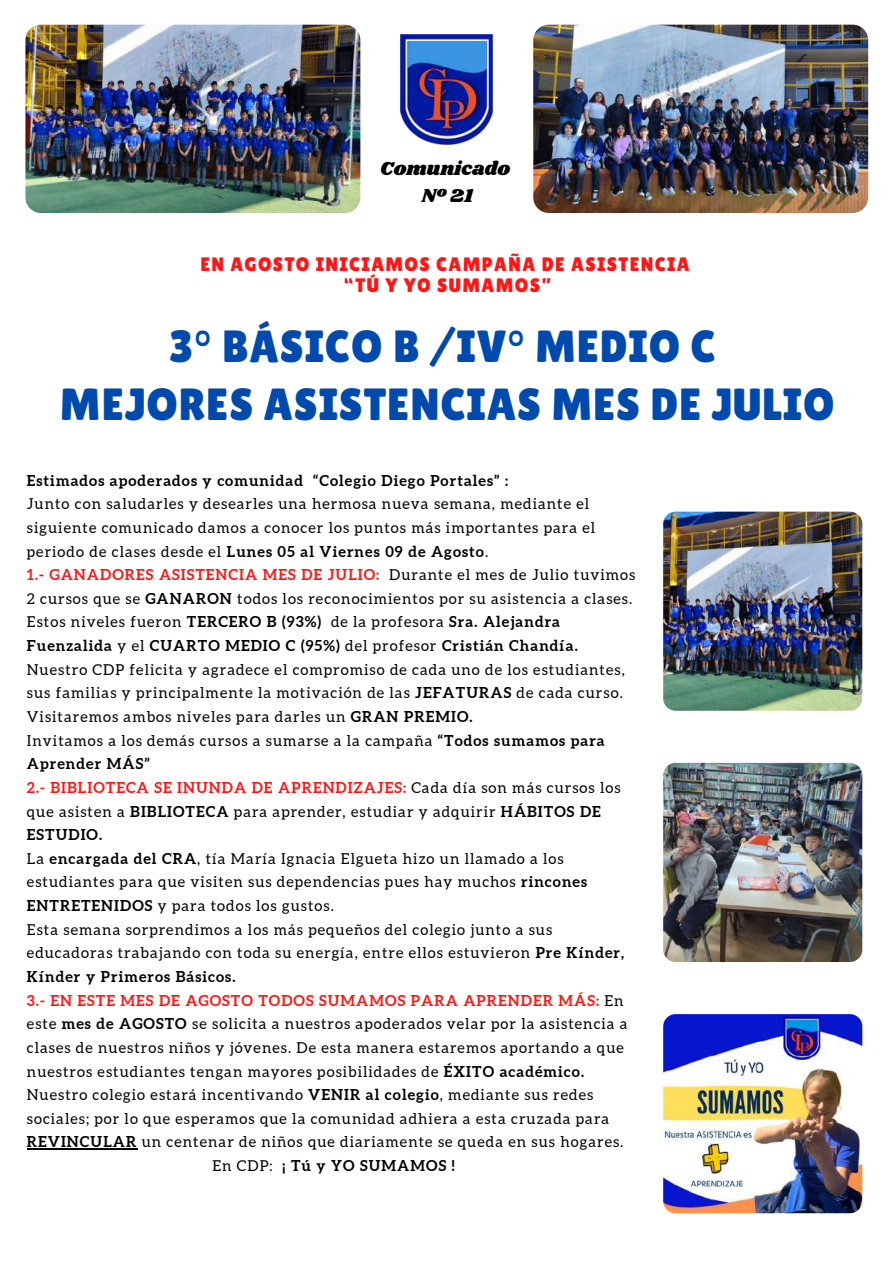
<style>
.page{position:relative;width:894px;height:1264px;background:#fff}
.page>*{position:absolute;margin:0;border:0;box-sizing:border-box;transform-origin:0 0}
.t1{font:45px/58.5px "Lilita One";letter-spacing:.02em;color:#004aad;text-align:center}
.t2{font:19.5px/21.3px "Lilita One";letter-spacing:.07em;color:#ff1616;text-align:center}
.t3{font:19.5px/27px "Shrikhand";color:#000;text-align:center}
.t4{font:15px "Aleo";letter-spacing:.07em;color:#000}
.t5{font:700 15px "Aleo";letter-spacing:.07em;color:#000}
.t6{font:700 15px "Aleo";letter-spacing:.07em;color:#ff1616}
.s1{font-weight:400}
.s2{font-weight:400;color:#000}
.s3{font-weight:700}
</style>
<div class="page">
<img style="left:401px;top:35px;width:91px;height:109px">
<img style="left:663px;top:511px;width:199px;height:199px;border-radius:12px">
<img style="left:663px;top:763px;width:199px;height:198px;border-radius:12px">
<img style="left:663px;top:1014px;width:199px;height:199px;border-radius:12px">
<img style="left:25px;top:25px;width:335px;height:188px;border-radius:16px">
<img style="left:533px;top:25px;width:334px;height:188px;border-radius:16px">
<hr style="left:27px;top:1148px;width:110px;height:1px;background:#000">
<h2 class="t3" style="left:380px;top:155px;width:132px">Comunicado<br>Nº 21</h2>
<h2 class="t2" style="left:200px;top:253px;width:490px">EN AGOSTO INICIAMOS CAMPAÑA DE ASISTENCIA “TÚ Y YO SUMAMOS”</h2>
<h1 class="t1" style="left:60px;top:316px;width:775px">3° BÁSICO B /IV° MEDIO C<br>MEJORES ASISTENCIAS MES DE JULIO</h1>
<p class="t5" style="left:27px;top:471px;width:482px">Estimados apoderados y comunidad “Colegio Diego Portales” :</p>
<p class="t4" style="left:27px;top:495px;width:563px">Junto con saludarles y desearles una hermosa nueva semana, mediante el</p>
<p class="t4" style="left:27px;top:519px;width:569px">siguiente comunicado damos a conocer los puntos más importantes para el</p>
<p class="t5" style="left:27px;top:542px;width:462px"><span class="s1">periodo de clases desde el</span> Lunes 05 al Viernes 09 de Agosto<span class="s1">.</span></p>
<p class="t6" style="left:27px;top:566px;width:609px">1.- GANADORES ASISTENCIA MES DE JULIO: <span class="s2">Durante el mes de Julio tuvimos</span></p>
<p class="t4" style="left:27px;top:590px;width:606px">2 cursos que se <span class="s3">GANARON</span> todos los reconocimientos por su asistencia a clases.</p>
<p class="t4" style="left:27px;top:613px;width:534px">Estos niveles fueron <span class="s3">TERCERO B (93%)</span> de la profesora <span class="s3">Sra. Alejandra</span></p>
<p class="t5" style="left:27px;top:637px;width:552px">Fuenzalida <span class="s1">y el</span> CUARTO MEDIO C (95%) <span class="s1">del profesor</span> Cristián Chandía.</p>
<p class="t4" style="left:27px;top:661px;width:599px">Nuestro CDP felicita y agradece el compromiso de cada uno de los estudiantes,</p>
<p class="t4" style="left:27px;top:684px;width:597px">sus familias y principalmente la motivación de las <span class="s3">JEFATURAS</span> de cada curso.</p>
<p class="t4" style="left:27px;top:708px;width:447px">Visitaremos ambos niveles para darles un <span class="s3">GRAN PREMIO.</span></p>
<p class="t4" style="left:27px;top:732px;width:579px">Invitamos a los demás cursos a sumarse a la campaña <span class="s3">“Todos sumamos para</span></p>
<p class="t5" style="left:27px;top:755px;width:124px">Aprender MÁS”</p>
<p class="t6" style="left:27px;top:778px;width:595px">2.- BIBLIOTECA SE INUNDA DE APRENDIZAJES: <span class="s2">Cada día son más cursos los</span></p>
<p class="t4" style="left:27px;top:802px;width:575px">que asisten a <span class="s3">BIBLIOTECA</span> para aprender, estudiar y adquirir <span class="s3">HÁBITOS DE</span></p>
<p class="t5" style="left:27px;top:826px;width:77px">ESTUDIO.</p>
<p class="t4" style="left:27px;top:850px;width:538px">La <span class="s3">encargada del CRA</span>, tía María Ignacia Elgueta hizo un llamado a los</p>
<p class="t4" style="left:27px;top:873px;width:561px">estudiantes para que visiten sus dependencias pues hay muchos <span class="s3">rincones</span></p>
<p class="t4" style="left:27px;top:897px;width:308px"><span class="s3">ENTRETENIDOS</span> y para todos los gustos.</p>
<p class="t4" style="left:27px;top:921px;width:526px">Esta semana sorprendimos a los más pequeños del colegio junto a sus</p>
<p class="t4" style="left:27px;top:944px;width:598px">educadoras trabajando con toda su energía, entre ellos estuvieron <span class="s3">Pre Kínder,</span></p>
<p class="t5" style="left:27px;top:967px;width:210px">Kínder y Primeros Básicos.</p>
<p class="t6" style="left:27px;top:991px;width:598px">3.- EN ESTE MES DE AGOSTO TODOS SUMAMOS PARA APRENDER MÁS: <span class="s2">En</span></p>
<p class="t4" style="left:27px;top:1015px;width:602px">este <span class="s3">mes de AGOSTO</span> se solicita a nuestros apoderados velar por la asistencia a</p>
<p class="t4" style="left:27px;top:1039px;width:598px">clases de nuestros niños y jóvenes. De esta manera estaremos aportando a que</p>
<p class="t4" style="left:27px;top:1062px;width:558px">nuestros estudiantes tengan mayores posibilidades de <span class="s3">ÉXITO académico.</span></p>
<p class="t4" style="left:27px;top:1086px;width:567px">Nuestro colegio estará incentivando <span class="s3">VENIR al colegio</span>, mediante sus redes</p>
<p class="t4" style="left:27px;top:1110px;width:583px">sociales; por lo que esperamos que la comunidad adhiera a esta cruzada para</p>
<p class="t4" style="left:27px;top:1133px;width:598px"><span class="s3">REVINCULAR</span> un centenar de niños que diariamente se queda en sus hogares.</p>
<p class="t5" style="left:212px;top:1156px;width:244px"><span class="s1">En CDP:</span> ¡ Tú y YO SUMAMOS !</p>
</div>
